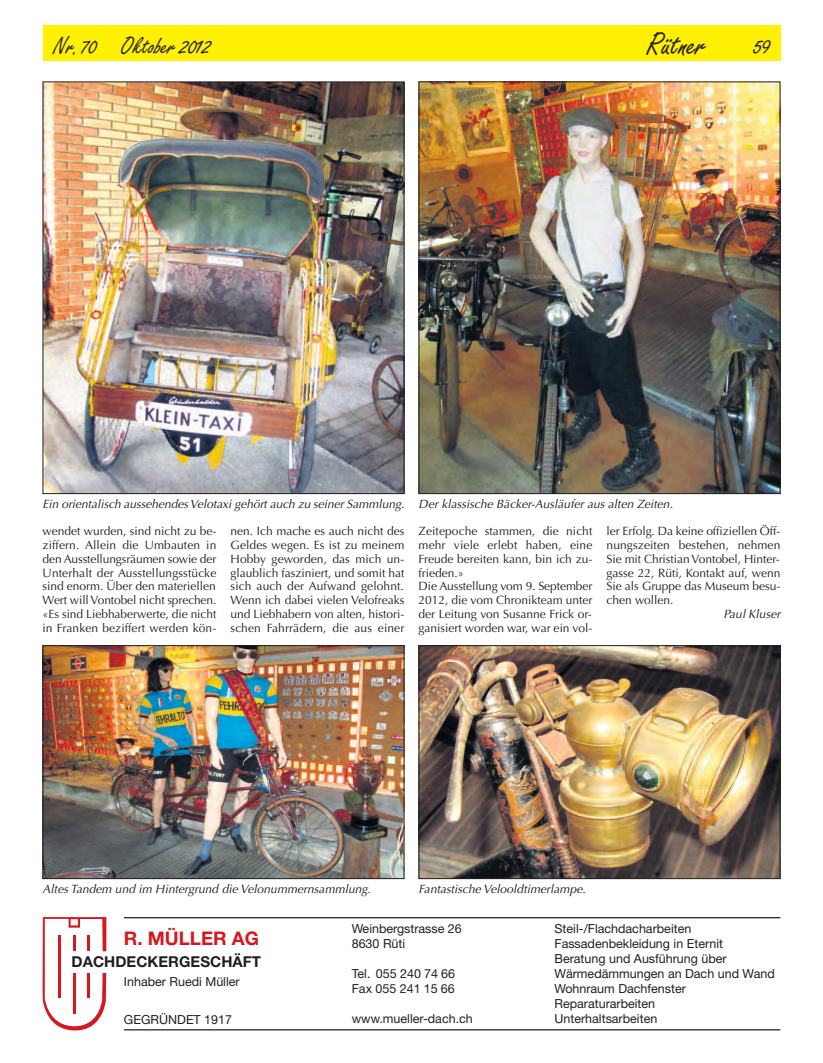
<style>
.page{position:relative;width:823px;height:1063px;background:#fff}
.page>*{position:absolute;margin:0;border:0;box-sizing:border-box;transform-origin:0 0}
.t1{font:32.5px "Freestyle Script";letter-spacing:-.01em;color:#231f20}
.t2{font:25px "Freestyle Script";letter-spacing:-.01em;color:#231f20}
.t3{font:700 18.75px "Helvetica Neue";color:#d7171f}
.t4{font:700 15px "Helvetica Neue";letter-spacing:.005em;color:#231f20}
.t5{font:12.5px/15px "Helvetica Neue";color:#231f20}
.t6{font:12px/13.8px "Optima";color:#231f20;text-align:justify}
.t7{font:italic 12px "Optima";color:#231f20}
</style>
<div class="page">
<div style="left:43px;top:25px;width:737px;height:35px;background:#fff101"></div>
<img style="left:45px;top:83px;width:357px;height:409px">
<div style="left:43px;top:81px;width:361px;height:413px;border:1px solid #231f20"></div>
<img style="left:420px;top:83px;width:358px;height:409px">
<div style="left:418px;top:81px;width:362px;height:413px;border:1px solid #231f20"></div>
<img style="left:420px;top:647px;width:358px;height:230px">
<div style="left:418px;top:645px;width:362px;height:234px;border:1px solid #231f20"></div>
<img style="left:45px;top:647px;width:357px;height:230px">
<div style="left:43px;top:645px;width:361px;height:234px;border:1px solid #231f20"></div>
<svg style="left:43px;top:917px;width:63px;height:113px"></svg>
<div style="left:66px;top:952px;width:243px;height:20px;background:#fff"></div>
<hr style="left:124px;top:917px;width:655px;height:1px;background:#231f20">
<hr style="left:124px;top:1029px;width:655px;height:1px;background:#231f20">
<h2 class="t2" style="left:53px;top:31px;width:159px">Nr. 70 Oktober 2012</h2>
<h1 class="t1" style="left:646px;top:24px;width:61px">Rütner</h1>
<h2 class="t2" style="left:753px;top:31px;width:18px">59</h2>
<p class="t7" style="left:43px;top:499px;width:631px">Ein orientalisch aussehendes Velotaxi gehört auch zu seiner Sammlung. Der klassische Bäcker-Ausläufer aus alten Zeiten.</p>
<p class="t6" style="left:43px;top:525px;width:175px">wendet wurden, sind nicht zu be&shy;ziffern. Allein die Umbauten in den Ausstellungsräumen sowie der Unterhalt der Ausstellungsstücke sind enorm. Über den materiellen Wert willVontobel nicht sprechen. «Es sind Liebhaberwerte, die nicht in Franken beziffert werden kön-</p>
<p class="t6" style="left:230px;top:525px;width:175px">nen. Ich mache es auch nicht des Geldes wegen. Es ist zu meinem Hobby geworden, das mich un&shy;glaublich fasziniert, und somit hat sich auch der Aufwand gelohnt.<br>Wenn ich dabei vielen Velofreaks und Liebhabern von alten, histori&shy;schen Fahrrädern, die aus einer</p>
<p class="t6" style="left:418px;top:525px;width:175px;text-align:left">Zeitepoche stammen, die nicht mehr viele erlebt haben, eine<br>Freude bereiten kann, bin ich zu&shy;frieden.»<br>Die Ausstellung vom 9. September<br>2012, die vom Chronikteam unter der Leitung von Susanne Frick or&shy;ganisiert worden war, war ein vol-</p>
<p class="t6" style="left:606px;top:526px;width:175px">ler Erfolg. Da keine offiziellen Öff&shy;nungszeiten bestehen, nehmen Sie mit Christian Vontobel, Hinter&shy;gasse 22, Rüti, Kontakt auf, wenn Sie als Gruppe das Museum besu&shy;chen wollen.</p>
<p class="t7" style="left:723px;top:609px;width:58px">Paul Kluser</p>
<p class="t7" style="left:43px;top:884px;width:330px">Altes Tandem und im Hintergrund die Velonummernsammlung.</p>
<p class="t7" style="left:418px;top:884px;width:168px">Fantastische Velooldtimerlampe.</p>
<p class="t5" style="left:554px;top:923px;width:222px">Steil-/Flachdacharbeiten<br>Fassadenbekleidung in Eternit<br>Beratung und Ausführung über<br>Wärmedämmungen an Dach und Wand<br>Wohnraum Dachfenster<br>Reparaturarbeiten<br>Unterhaltsarbeiten</p>
<p class="t5" style="left:351px;top:923px;width:111px">Weinbergstrasse 26<br>8630 Rüti</p>
<p class="t5" style="left:351px;top:968px;width:105px">Tel. 055 240 74 66<br>Fax 055 241 15 66</p>
<p class="t5" style="left:351px;top:1013px;width:122px">www.mueller-dach.ch</p>
<h3 class="t3" style="left:124px;top:932px;width:136px">R. MÜLLER AG</h3>
<p class="t5" style="left:124px;top:975px;width:117px">Inhaber Ruedi Müller</p>
<p class="t5" style="left:124px;top:1013px;width:110px">GEGRÜNDET 1917</p>
<p class="t4" style="left:71px;top:956px;width:191px">DACHDECKERGESCHÄFT</p>
</div>
